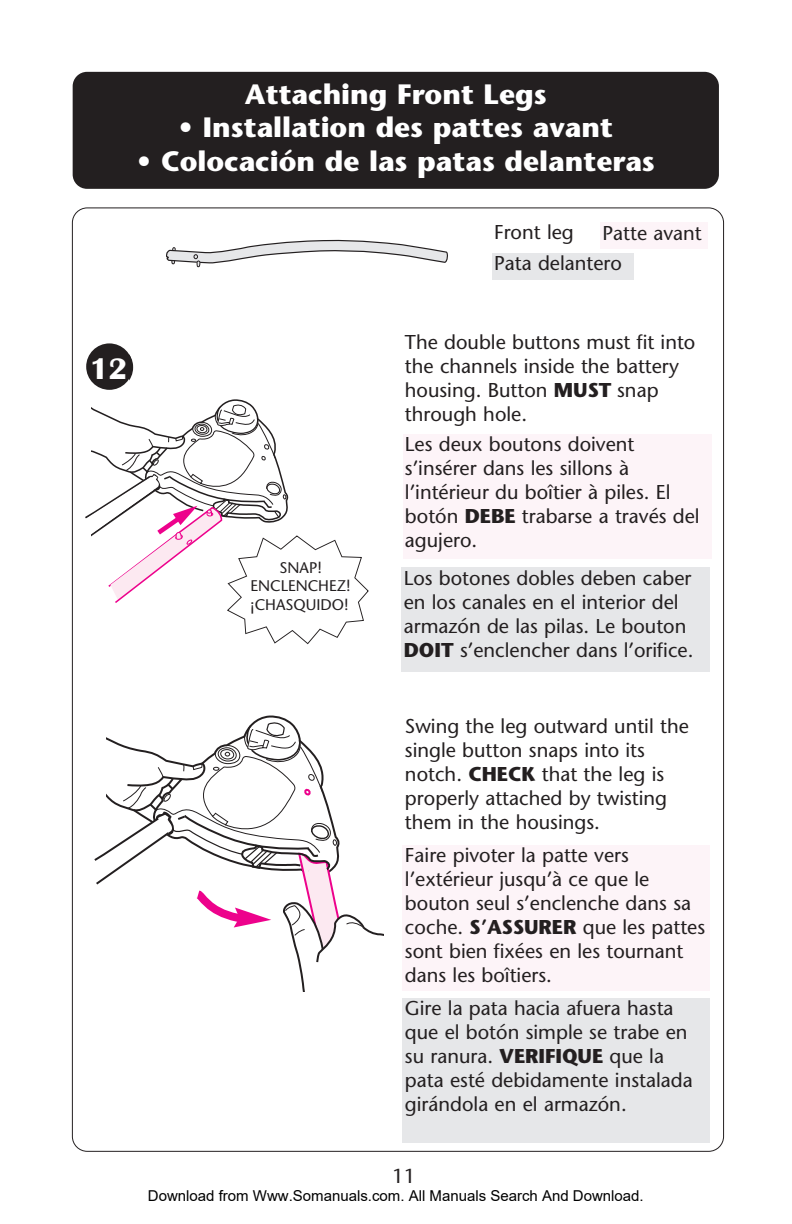
<style>
.page{position:relative;width:792px;height:1224px;background:#fff}
.page>*{position:absolute;margin:0;border:0;box-sizing:border-box;transform-origin:0 0}
.t1{font:700 30.8px "Britannic";color:#fff}
.t2{font:700 28px "Stone Sans";color:#fff}
.t3{font:20px/24px "Stone Sans";color:#231f20}
.t4{font:15.4px/18.4px "Stone Sans";color:#231f20;text-align:center}
.t5{font:15px "Arial";color:#000}
.s1{font-weight:700}
</style>
<div class="page">
<svg style="left:166px;top:239px;width:282px;height:28px"></svg>
<div style="left:601px;top:223px;width:107px;height:26px;background:#fdf4f8"></div>
<div style="left:492px;top:253px;width:142px;height:27px;background:#e6e7e9"></div>
<div style="left:402px;top:568px;width:308px;height:104px;background:#e6e7e9"></div>
<div style="left:403px;top:434px;width:308px;height:125px;background:#fdf4f8"></div>
<div style="left:403px;top:998px;width:307px;height:144px;background:#e6e7e9"></div>
<div style="left:403px;top:845px;width:307px;height:146px;background:#fdf4f8"></div>
<div style="left:73px;top:72px;width:646px;height:117px;background:#231f20;border-radius:14px"></div>
<svg style="left:85px;top:399px;width:284px;height:245px"></svg>
<svg style="left:94px;top:715px;width:290px;height:276px"></svg>
<div style="left:86px;top:343px;width:47px;height:47px;background:#231f20;border-radius:50%"></div>
<h2 class="t2" style="left:245px;top:83px;width:303px">Attaching Front Legs</h2>
<h2 class="t2" style="left:179px;top:117px;width:436px">• Installation des pattes avant</h2>
<h2 class="t2" style="left:137px;top:150px;width:520px">• Colocación de las patas delanteras</h2>
<p class="t3" style="left:494px;top:222px;width:81px">Front leg</p>
<p class="t3" style="left:494px;top:219px;width:209px;line-height:30.6px;text-indent:108px">Patte avant<br>Pata delantero</p>
<h1 class="t1" style="left:90px;top:351px;width:39px">14</h1>
<p class="t4" style="left:250px;top:560px;width:102px">SNAP!<br>ENCLENCHEZ! ¡CHASQUIDO!</p>
<p class="t3" style="left:405px;top:332px;width:292px">The double buttons must fit into the channels inside the battery housing. Button <span class="s1">MUST</span> snap through hole.</p>
<p class="t3" style="left:405px;top:434px;width:296px">Les deux boutons doivent s’insérer dans les sillons à l’intérieur du boîtier à piles. El botón <span class="s1">DEBE</span> trabarse a través del agujero.</p>
<p class="t3" style="left:404px;top:568px;width:291px">Los botones dobles deben caber en los canales en el interior del armazón de las pilas. Le bouton<br><span class="s1">DOIT</span> s’enclencher dans l’orifice.</p>
<p class="t3" style="left:405px;top:716px;width:285px">Swing the leg outward until the single button snaps into its notch. <span class="s1">CHECK</span> that the leg is properly attached by twisting them in the housings.</p>
<p class="t3" style="left:405px;top:845px;width:302px">Faire pivoter la patte vers l’extérieur jusqu’à ce que le bouton seul s’enclenche dans sa coche. <span class="s1">S’ASSURER</span> que les pattes sont bien fixées en les tournant dans les boîtiers.</p>
<p class="t3" style="left:405px;top:998px;width:289px">Gire la pata hacia afuera hasta que el botón simple se trabe en su ranura. <span class="s1">VERIFIQUE</span> que la pata esté debidamente instalada girándola en el armazón.</p>
<p class="t3" style="left:393px;top:1166px;width:24px">11</p>
<p class="t5" style="left:148px;top:1187px;width:497px">Download from Www.Somanuals.com. All Manuals Search And Download.</p>
</div>
